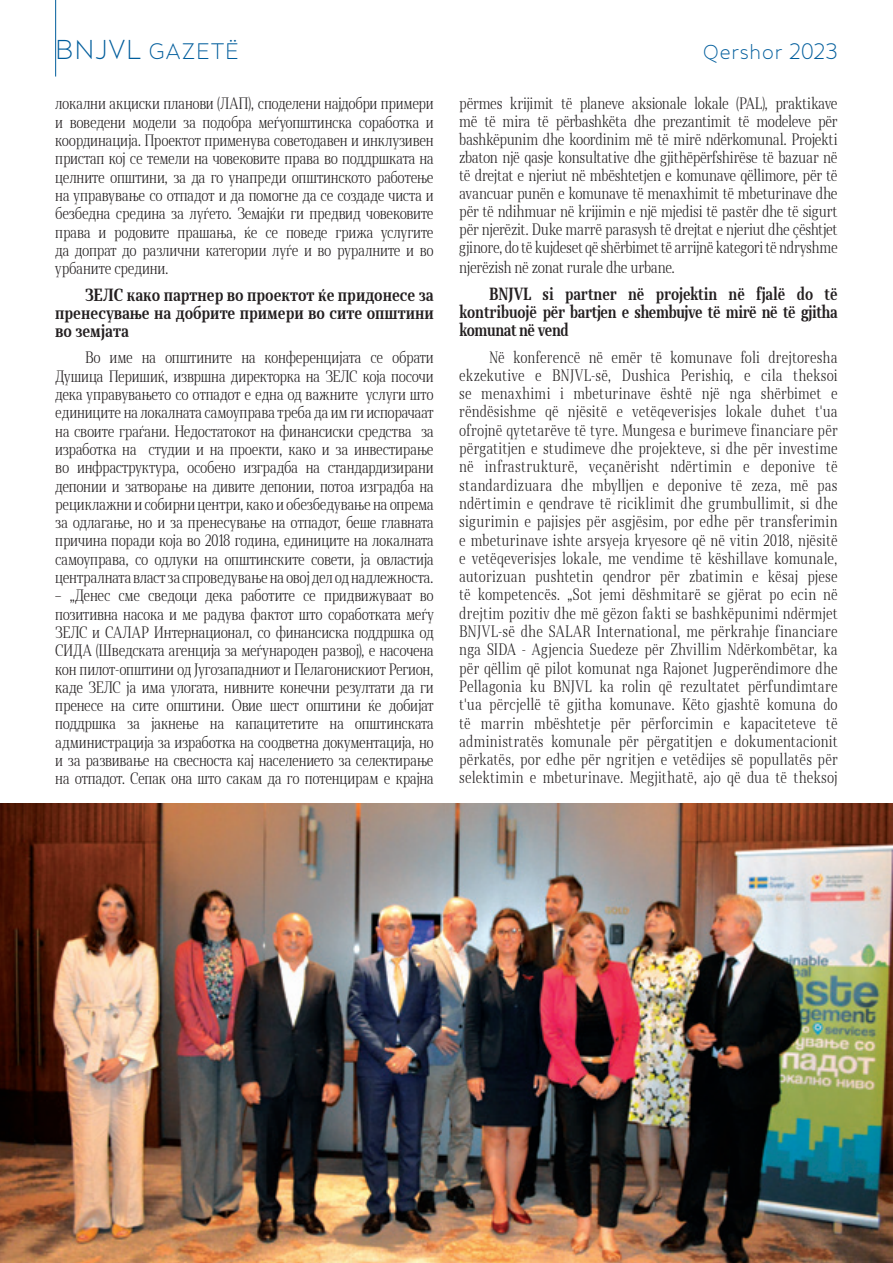
<style>
.page{position:relative;width:893px;height:1263px;background:#fff}
.page>*{position:absolute;margin:0;border:0;box-sizing:border-box;transform-origin:0 0}
.t1{font:300 21px "Skola Sans";letter-spacing:.035em;color:#005d9c}
.t2{font:300 18.9px "Skola Sans";letter-spacing:.025em;color:#005d9c}
.podnaslov{font:700 16.5px/18px "Skola Serif Cn";color:#231f20;text-align:justify;scale:.96 1}
.podnaslov-2{font:700 16.5px/18px "Skola Serif Cn";color:#231f20;text-align:justify}
.tekst_2_ok{font:300 15.45px/18.3px "Skola Serif Cn";letter-spacing:-.01em;color:#231f20;text-align:justify}
.s1{font-size:25.5px}
.s2{font-size:21px}
</style>
<div class="page">
<hr style="left:55px;top:0;width:1px;height:77px;background:#005d9c">
<img style="left:0;top:804px;width:893px;height:459px">
<h1 class="t1" style="left:55px;top:39px;width:185px"><span class="s1">BNJVL</span> GAZETË</h1>
<p class="t2" style="left:703px;top:41px;width:136px">Qershor <span class="s2">2023</span></p>
<p class="tekst_2_ok" style="left:55px;top:95px;width:380px">локални акциски планови (ЛАП), споделени најдобри примери и воведени модели за подобра меѓуопштинска соработка и координација. Проектот применува советодавен и инклузивен пристап кој се темели на човековите права во поддршката на целните општини, за да го унапреди општинското работење на управување со отпадот и да помогне да се создаде чиста и безбедна средина за луѓето. Земајќи ги предвид човековите права и родовите прашања, ќе се поведе грижа услугите да допрат до различни категории луѓе и во руралните и во урбаните средини.</p>
<p class="podnaslov-2" style="left:55px;top:285px;width:380px;text-indent:30px">ЗЕЛС како партнер во проектот ќе придонесе за пренесување на добрите примери во сите општини во земјата</p>
<p class="tekst_2_ok" style="left:55px;top:349px;width:380px;text-indent:30px">Во име на општините на конференцијата се обрати Душица Перишиќ, извршна директорка на ЗЕЛС која посочи дека управувањето со отпадот е една од важните услуги што единиците на локалната самоуправа треба да им ги испорачаат на своите граѓани. Недостатокот на финансиски средства за изработка на студии и на проекти, како и за инвестирање во инфраструктура, особено изградба на стандардизирани депонии и затворање на дивите депонии, потоа изградба на рециклажни и собирни центри, како и обезбедување на опрема за одлагање, но и за пренесување на отпадот, беше главната причина поради која во 2018 година, единиците на локалната самоуправа, со одлуки на општинските совети, ја овластија централната власт за спроведување на овој дел од надлежноста.</p>
<p class="tekst_2_ok" style="left:55px;top:586px;width:380px">– „Денес сме сведоци дека работите се придвижуваат во позитивна насока и ме радува фактот што соработката меѓу ЗЕЛС и САЛАР Интернационал, со финансиска поддршка од СИДА (Шведската агенција за меѓународен развој), е насочена кон пилот-општини од Југозападниот и Пелагонискиот Регион, каде ЗЕЛС ја има улогата, нивните конечни резултати да ги пренесе на сите општини. Овие шест општини ќе добијат поддршка за јакнење на капацитетите на општинската администрација за изработка на соодветна документација, но и за развивање на свесноста кај населението за селектирање на отпадот. Сепак она што сакам да го потенцирам е крајна</p>
<p class="tekst_2_ok" style="left:459px;top:95px;width:380px">përmes krijimit të planeve aksionale lokale (PAL), praktikave më të mira të përbashkëta dhe prezantimit të modeleve për bashkëpunim dhe koordinim më të mirë ndërkomunal. Projekti zbaton një qasje konsultative dhe gjithëpërfshirëse të bazuar në të drejtat e njeriut në mbështetjen e komunave qëllimore, për të avancuar punën e komunave të menaxhimit të mbeturinave dhe për të ndihmuar në krijimin e një mjedisi të pastër dhe të sigurt për njerëzit. Duke marrë parasysh të drejtat e njeriut dhe çështjet gjinore, do të kujdeset që shërbimet të arrijnë kategori të ndryshme</p>
<p class="tekst_2_ok" style="left:459px;top:258px;width:217px">njerëzish në zonat rurale dhe urbane.</p>
<p class="podnaslov" style="left:459px;top:285px;width:396px;text-indent:30px">BNJVL si partner në projektin në fjalë do të kontribuojë për bartjen e shembujve të mirë në të gjitha komunat në vend</p>
<p class="tekst_2_ok" style="left:459px;top:348px;width:380px;text-indent:30px">Në konferencë në emër të komunave foli drejtoresha ekzekutive e BNJVL-së, Dushica Perishiq, e cila theksoi se menaxhimi i mbeturinave është një nga shërbimet e rëndësishme që njësitë e vetëqeverisjes lokale duhet t'ua ofrojnë qytetarëve të tyre. Mungesa e burimeve financiare për përgatitjen e studimeve dhe projekteve, si dhe për investime në infrastrukturë, veçanërisht ndërtimin e deponive të standardizuara dhe mbylljen e deponive të zeza, më pas ndërtimin e qendrave të riciklimit dhe grumbullimit, si dhe sigurimin e pajisjes për asgjësim, por edhe për transferimin e mbeturinave ishte arsyeja kryesore që në vitin 2018, njësitë e vetëqeverisjes lokale, me vendime të këshillave komunale, autorizuan pushtetin qendror për zbatimin e kësaj pjese të kompetencës. „Sot jemi dëshmitarë se gjërat po ecin në drejtim pozitiv dhe më gëzon fakti se bashkëpunimi ndërmjet BNJVL-së dhe SALAR International, me përkrahje financiare nga SIDA - Agjencia Suedeze për Zhvillim Ndërkombëtar, ka për qëllim që pilot komunat nga Rajonet Jugperëndimore dhe Pellagonia ku BNJVL ka rolin që rezultatet përfundimtare t'ua përcjellë të gjitha komunave. Këto gjashtë komuna do të marrin mbështetje për përforcimin e kapaciteteve të administratës komunale për përgatitjen e dokumentacionit përkatës, por edhe për ngritjen e vetëdijes së popullatës për selektimin e mbeturinave. Megjithatë, ajo që dua të theksoj</p>
</div>
